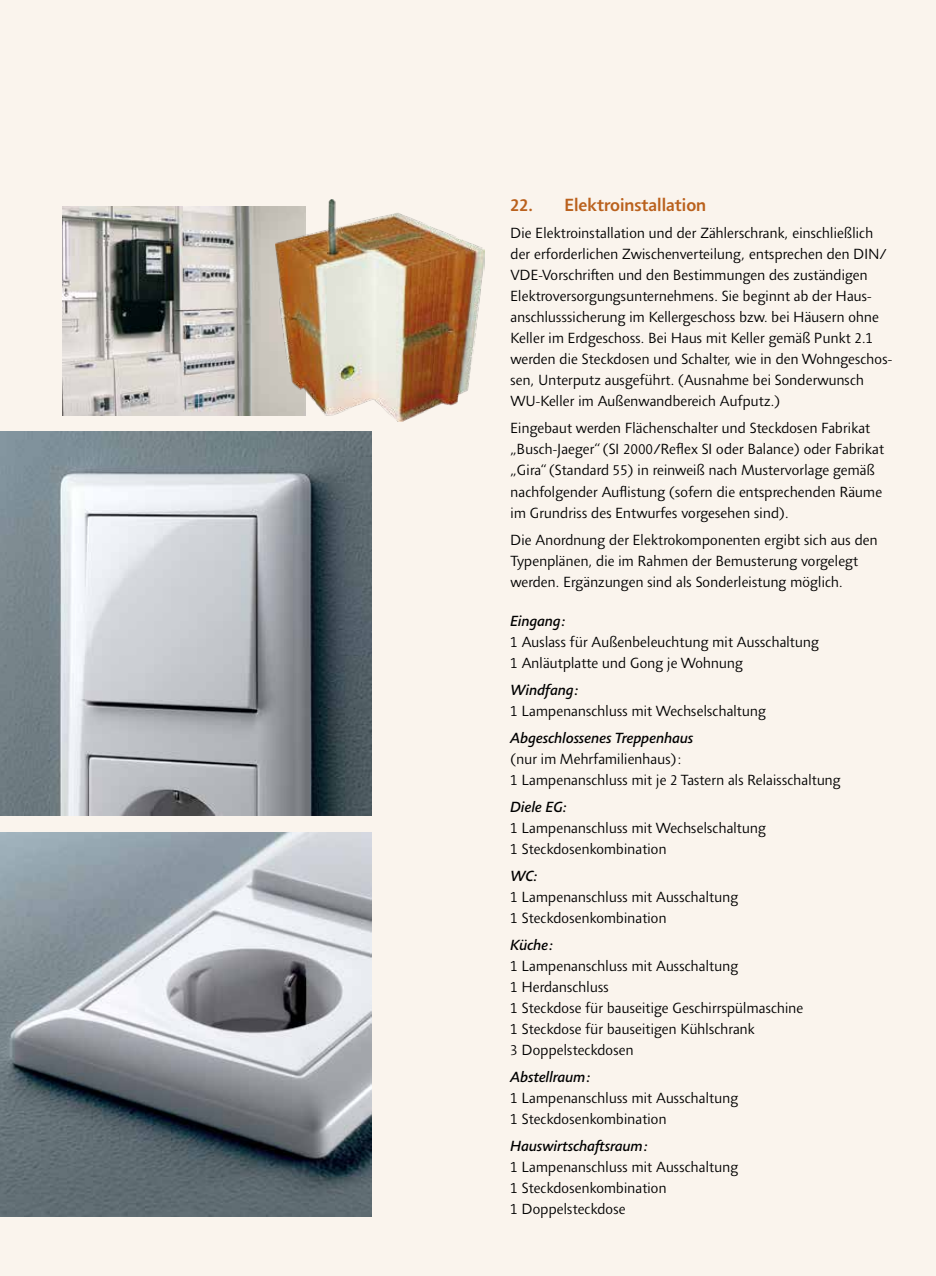
<style>
.page{position:relative;width:936px;height:1276px;background:#fff}
.page>*{position:absolute;margin:0;border:0;box-sizing:border-box;transform-origin:0 0}
.t1{font:500 18px "Agilita LT Pro";color:#ba611d}
.t2{font:300 15px/21px "Agilita LT Pro";color:#000}
.t3{font:italic 500 15px "Agilita LT Pro";color:#000}
</style>
<div class="page">
<div style="left:0;top:0;width:935px;height:1276px;background:#faf4ed"></div>
<img style="left:0;top:432px;width:371px;height:383px">
<img style="left:0;top:832px;width:371px;height:384px">
<img style="left:62px;top:206px;width:213px;height:209px">
<img style="left:275px;top:200px;width:209px;height:221px">
<p class="t1" style="left:510px;top:192px;width:197px">22. Elektroinstallation</p>
<p class="t2" style="left:510px;top:223px;width:383px">Die Elektroinstallation und der Zählerschrank, einschließlich der erforderlichen Zwischenverteilung, entsprechen den DIN/ VDE-Vorschriften und den Bestimmungen des zuständigen Elektroversorgungsunternehmens. Sie beginnt ab der Haus&shy;anschlusssicherung im Kellergeschoss bzw. bei Häusern ohne Keller im Erdgeschoss. Bei Haus mit Keller gemäß Punkt 2.1 werden die Steckdosen und Schalter, wie in den Wohngeschos&shy;sen, Unterputz ausgeführt. (Ausnahme bei Sonderwunsch WU-Keller im Außenwandbereich Aufputz.)</p>
<p class="t2" style="left:510px;top:418px;width:375px">Eingebaut werden Flächenschalter und Steckdosen Fabrikat „Busch-Jaeger“ (SI 2000/Reflex SI oder Balance) oder Fabrikat „Gira“ (Standard 55) in reinweiß nach Mustervorlage gemäß nachfolgender Auflistung (sofern die entsprechenden Räume im Grundriss des Entwurfes vorgesehen sind).</p>
<p class="t2" style="left:510px;top:529px;width:369px">Die Anordnung der Elektrokomponenten ergibt sich aus den<br>Typenplänen, die im Rahmen der Bemusterung vorgelegt werden. Ergänzungen sind als Sonderleistung möglich.</p>
<p class="t3" style="left:510px;top:610px;width:57px">Eingang:</p>
<p class="t2" style="left:510px;top:631px;width:310px">1 Auslass für Außenbeleuchtung mit Ausschaltung<br>1 Anläutplatte und Gong je Wohnung</p>
<p class="t3" style="left:510px;top:679px;width:70px">Windfang:</p>
<p class="t2" style="left:510px;top:700px;width:257px">1 Lampenanschluss mit Wechselschaltung</p>
<p class="t3" style="left:510px;top:727px;width:184px">Abgeschlossenes Treppenhaus</p>
<p class="t2" style="left:510px;top:748px;width:332px">(nur im Mehrfamilienhaus):<br>1 Lampenanschluss mit je 2 Tastern als Relaisschaltung</p>
<p class="t3" style="left:510px;top:796px;width:58px">Diele EG:</p>
<p class="t2" style="left:510px;top:817px;width:257px">1 Lampenanschluss mit Wechselschaltung<br>1 Steckdosenkombination</p>
<p class="t3" style="left:510px;top:865px;width:29px">WC:</p>
<p class="t2" style="left:510px;top:886px;width:229px">1 Lampenanschluss mit Ausschaltung<br>1 Steckdosenkombination</p>
<p class="t3" style="left:510px;top:934px;width:44px">Küche:</p>
<p class="t2" style="left:510px;top:955px;width:294px">1 Lampenanschluss mit Ausschaltung<br>1 Herdanschluss<br>1 Steckdose für bauseitige Geschirrspülmaschine 1 Steckdose für bauseitigen Kühlschrank<br>3 Doppelsteckdosen</p>
<p class="t3" style="left:510px;top:1066px;width:81px">Abstellraum:</p>
<p class="t2" style="left:510px;top:1087px;width:229px">1 Lampenanschluss mit Ausschaltung<br>1 Steckdosenkombination</p>
<p class="t3" style="left:510px;top:1135px;width:139px">Hauswirtschaftsraum:</p>
<p class="t2" style="left:510px;top:1156px;width:229px">1 Lampenanschluss mit Ausschaltung<br>1 Steckdosenkombination<br>1 Doppelsteckdose</p>
</div>
